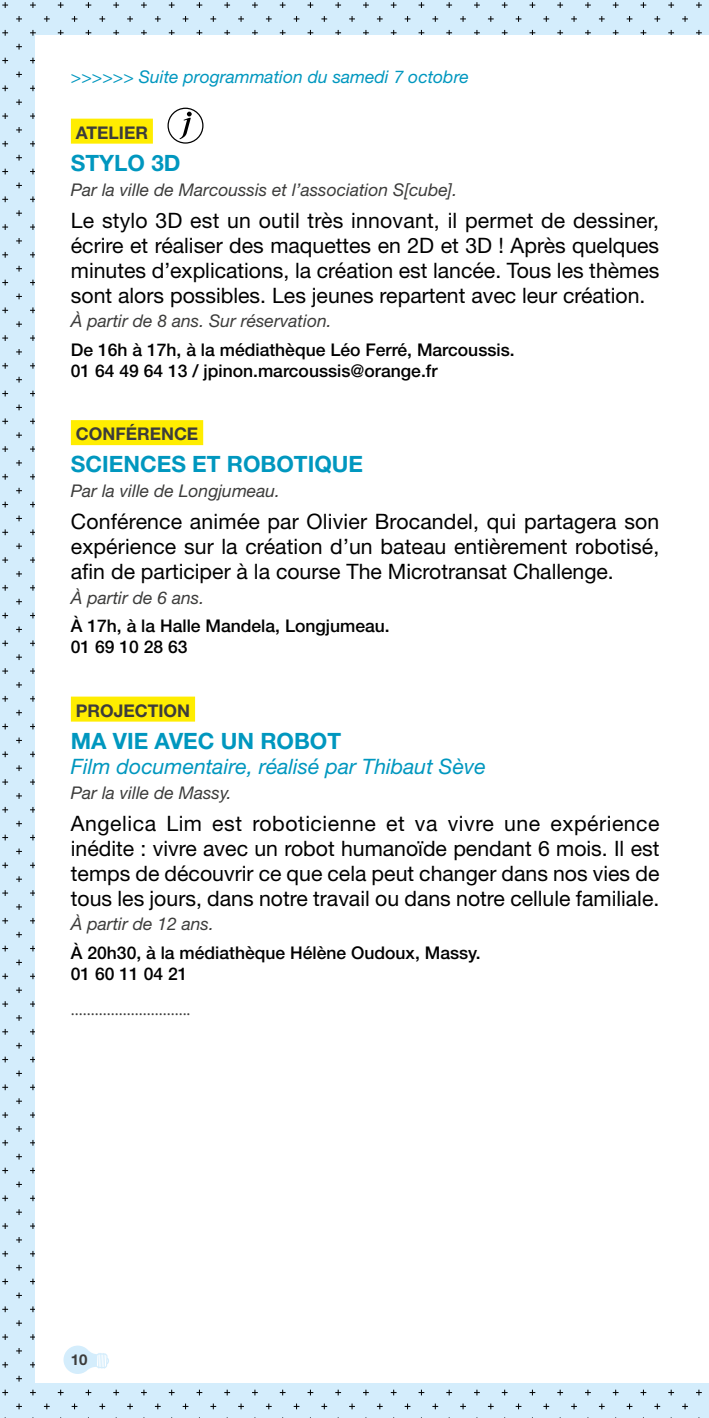
<style>
.page{position:relative;width:709px;height:1418px;background:#fff}
.page>*{position:absolute;margin:0;border:0;box-sizing:border-box;transform-origin:0 0}
.t1{font:700 22.5px "Helvetica Neue LT Std";color:#0097bf}
.t2{font:21.25px/25px "Helvetica Neue LT Std";color:#000;text-align:justify}
.t3{font:italic 21.25px "Helvetica Neue LT Std";color:#0097bf}
.t4{font:500 17.5px/21px "Helvetica Neue LT Std";color:#000}
.t5{font:italic 17.5px "Helvetica Neue LT Std";color:#3c3c3b}
.t6{font:italic 17.5px "Helvetica Neue LT Std";color:#0097bf}
.t7{font:17.5px "Minion Pro";color:#3c3c3b}
.t8{font:700 17.5px "Helvetica Neue LT Std";color:#3c3c3b}
.t9{font:700 15px "Helvetica Neue LT Std";color:#3c3c3b}
</style>
<div class="page">
<div style="left:0;top:0;width:709px;height:1417px;background:#d4edfc"></div>
<div style="left:35px;top:35px;width:674px;height:1347px;background:#fff"></div>
<svg style="left:63px;top:1345px;width:46px;height:28px"></svg>
<div style="left:71px;top:119px;width:82px;height:25px;background:#ffed00"></div>
<div style="left:71px;top:420px;width:132px;height:25px;background:#ffed00"></div>
<div style="left:71px;top:696px;width:124px;height:25px;background:#ffed00"></div>
<div style="left:167px;top:108px;width:36px;height:36px;border:1px solid #000;border-radius:50%"></div>
<svg style="left:179px;top:112px;width:13px;height:27px"></svg>
<p class="t6" style="left:71px;top:66px;width:399px">&gt;&gt;&gt;&gt;&gt;&gt; Suite programmation du samedi 7 octobre</p>
<p class="t8" style="left:76px;top:122px;width:74px">ATELIER</p>
<p class="t1" style="left:71px;top:149px;width:111px">STYLO 3D</p>
<p class="t5" style="left:71px;top:179px;width:388px">Par la ville de Marcoussis et l’association S[cube].</p>
<p class="t2" style="left:71px;top:207px;width:590px">Le stylo 3D est un outil très innovant, il permet de dessiner, écrire et réaliser des maquettes en 2D et 3D ! Après quelques minutes d’explications, la création est lancée. Tous les thèmes sont alors possibles. Les jeunes repartent avec leur création.</p>
<p class="t5" style="left:71px;top:311px;width:262px">À partir de 8 ans. Sur réservation.</p>
<p class="t4" style="left:71px;top:339px;width:445px">De 16h à 17h, à la médiathèque Léo Ferré, Marcoussis.<br>01 64 49 64 13 / jpinon.marcoussis@orange.fr</p>
<p class="t8" style="left:76px;top:423px;width:124px">CONFÉRENCE</p>
<p class="t1" style="left:71px;top:450px;width:294px">SCIENCES ET ROBOTIQUE</p>
<p class="t5" style="left:71px;top:480px;width:211px">Par la ville de Longjumeau.</p>
<p class="t2" style="left:71px;top:509px;width:590px">Conférence animée par Olivier Brocandel, qui partagera son expérience sur la création d’un bateau entièrement robotisé, afin de participer à la course The Microtransat Challenge.</p>
<p class="t5" style="left:71px;top:587px;width:135px">À partir de 6 ans.</p>
<p class="t4" style="left:71px;top:615px;width:320px">À 17h, à la Halle Mandela, Longjumeau.<br>01 69 10 28 63</p>
<p class="t8" style="left:76px;top:699px;width:116px">PROJECTION</p>
<p class="t1" style="left:71px;top:726px;width:272px">MA VIE AVEC UN ROBOT</p>
<p class="t3" style="left:71px;top:753px;width:416px">Film documentaire, réalisé par Thibaut Sève</p>
<p class="t5" style="left:71px;top:782px;width:162px">Par la ville de Massy.</p>
<p class="t2" style="left:71px;top:810px;width:590px">Angelica Lim est roboticienne et va vivre une expérience inédite : vivre avec un robot humanoïde pendant 6 mois. Il est temps de découvrir ce que cela peut changer dans nos vies de tous les jours, dans notre travail ou dans notre cellule familiale.</p>
<p class="t5" style="left:71px;top:913px;width:144px">À partir de 12 ans.</p>
<p class="t4" style="left:71px;top:941px;width:411px">À 20h30, à la médiathèque Hélène Oudoux, Massy.<br>01 60 11 04 21</p>
<p class="t7" style="left:71px;top:997px;width:121px">..............................</p>
<p class="t9" style="left:71px;top:1350px;width:18px">10</p>
</div>
